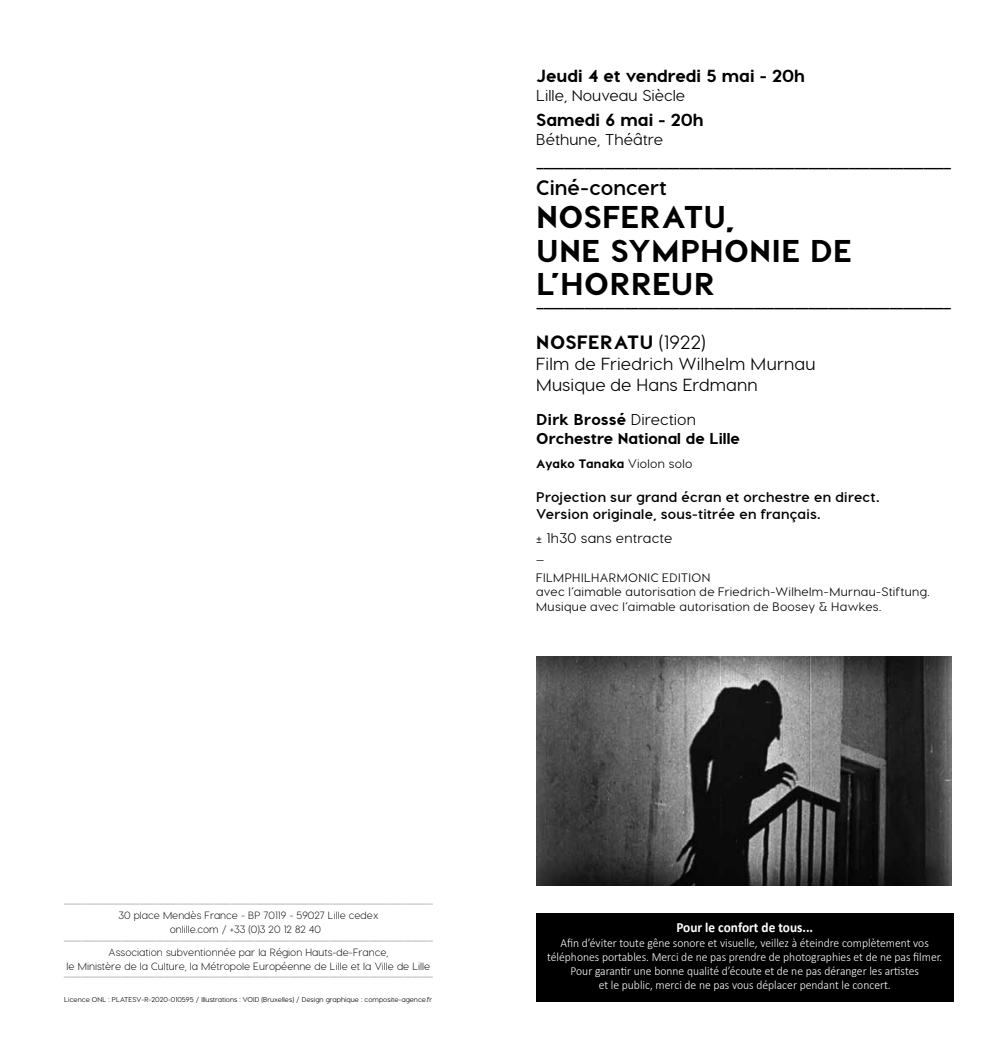
<style>
.page{position:relative;width:993px;height:1042px;background:#fff}
.page>*{position:absolute;margin:0;border:0;box-sizing:border-box;transform-origin:0 0}
.t1{font:800 31.5px/33.2px "Visby CF";letter-spacing:.02em;color:#000}
.t2{font:700 21px "Visby CF";letter-spacing:.005em;color:#000}
.t3{font:800 19.25px "Visby CF";letter-spacing:.025em;color:#000}
.t4{font:500 17.5px/21px "Visby CF";letter-spacing:.01em;color:#000}
.t5{font:800 17.5px "Visby CF";color:#000}
.t6{font:800 15.75px/18.9px "Visby CF";color:#000}
.t7{font:500 15.75px "Visby CF";color:#000}
.t8{font:700 14px/16.8px "Visby CF";letter-spacing:.015em;color:#000}
.t9{font:700 14px "Calibri";color:#fff;scale:.95 1}
.t10{font:500 14px "Visby CF";letter-spacing:.015em;color:#000}
.t11{font:300 12.25px/14px "Calibri";color:#fff;text-align:center;scale:.95 1}
.t12{font:800 12.25px "Visby CF";letter-spacing:-.005em;color:#000}
.t13{font:500 12.25px/17.5px "Visby CF";letter-spacing:.025em;color:#000}
.t14{font:100 10.5px "Visby CF";color:#000}
.t15{font:300 10.5px/14px "Visby CF";color:#000;text-align:center}
.t16{font:500 7px "Visby CF";color:#000}
.s1{font-weight:500}
</style>
<div class="page">
<div style="left:536px;top:913px;width:416px;height:89px;background:#000"></div>
<img style="left:536px;top:657px;width:415px;height:229px">
<h3 class="t5" style="left:536px;top:65px;width:270px">Jeudi 4 et vendredi 5 mai - 20h</h3>
<p class="t7" style="left:536px;top:86px;width:150px">Lille, Nouveau Siècle</p>
<h3 class="t5" style="left:536px;top:108px;width:169px">Samedi 6 mai - 20h</h3>
<p class="t7" style="left:536px;top:129px;width:128px">Béthune, Théâtre</p>
<p class="t12" style="left:536px;top:160px;width:416px">—————————————————————————————————————————————————————————————</p>
<h2 class="t2" style="left:536px;top:175px;width:132px">Ciné-concert</h2>
<h1 class="t1" style="left:536px;top:200px;width:317px">NOSFERATU,<br>UNE SYMPHONIE DE<br>L’HORREUR</h1>
<p class="t12" style="left:536px;top:300px;width:416px">—————————————————————————————————————————————————————————————</p>
<h3 class="t3" style="left:536px;top:330px;width:171px">NOSFERATU <span class="s1">(1922)</span></h3>
<h3 class="t4" style="left:536px;top:353px;width:281px">Film de Friedrich Wilhelm Murnau<br>Musique de Hans Erdmann</h3>
<p class="t6" style="left:536px;top:410px;width:205px">Dirk Brossé <span class="s1">Direction<br></span>Orchestre National de Lille</p>
<p class="t12" style="left:536px;top:456px;width:158px">Ayako Tanaka <span class="s1">Violon solo</span></p>
<p class="t8" style="left:536px;top:488px;width:344px">Projection sur grand écran et orchestre en direct.<br>Version originale, sous-titrée en français.</p>
<p class="t10" style="left:536px;top:530px;width:138px">± 1h30 sans entracte</p>
<p class="t13" style="left:536px;top:551px;width:176px">—<br>FILMPHILHARMONIC EDITION</p>
<p class="t13" style="left:536px;top:584px;width:395px;line-height:14.7px">avec l’aimable autorisation de Friedrich-Wilhelm-Murnau-Stiftung.<br>Musique avec l’aimable autorisation de Boosey &amp; Hawkes.</p>
<p class="t14" style="left:63px;top:897px;width:371px">————————————————————————————————————————————————————————————————</p>
<p class="t15" style="left:118px;top:908px;width:261px">30 place Mendès France - BP 70119 - 59027 Lille cedex onlille.com / +33 (0)3 20 12 82 40</p>
<p class="t14" style="left:63px;top:933px;width:371px">————————————————————————————————————————————————————————————————</p>
<p class="t15" style="left:67px;top:945px;width:365px">Association subventionnée par la Région Hauts-de-France,<br>le Ministère de la Culture, la Métropole Européenne de Lille et la Ville de Lille</p>
<p class="t14" style="left:63px;top:970px;width:371px">————————————————————————————————————————————————————————————————</p>
<p class="t16" style="left:64px;top:995px;width:369px">Licence ONL : PLATESV-R-2020-010595 / Illustrations : VOID (Bruxelles) / Design graphique : composite-agence.fr</p>
<p class="t9" style="left:676px;top:919px;width:145px">Pour le confort de tous...</p>
<p class="t11" style="left:547px;top:935px;width:417px">Afin d’éviter toute gêne sonore et visuelle, veillez à éteindre complètement vos téléphones portables. Merci de ne pas prendre de photographies et de ne pas filmer.<br>Pour garantir une bonne qualité d’écoute et de ne pas déranger les artistes<br>et le public, merci de ne pas vous déplacer pendant le concert.</p>
</div>
